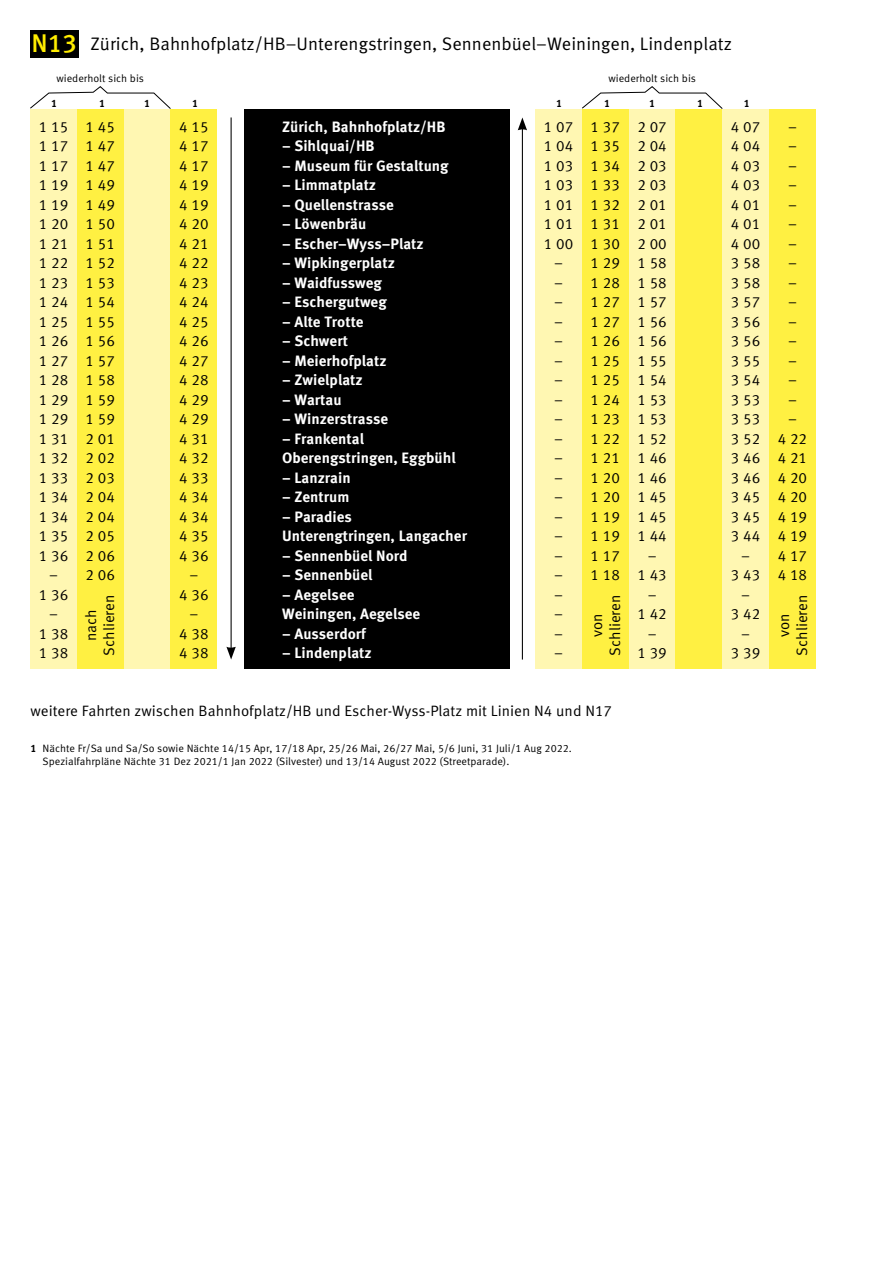
<style>
.page{position:relative;width:893px;height:1263px;background:#fff}
.page>*{position:absolute;margin:0;border:0;box-sizing:border-box;transform-origin:0 0}
.t1{font:18.15px "Meta OT";color:#000}
.t2{font:15px/19.5px "Meta OT";color:#000;text-align:center}
.t3{font:700 15px/19.5px "Meta OT";color:#fff}
.t4{font:10.65px/12.8px "Meta OT";color:#000}
.t5{font:700 10.65px "Meta OT";color:#000}
.s1{font-weight:500;font-size:25.5px;color:#ffed00}
.s2{font-weight:700}
</style>
<div class="page">
<div style="left:30px;top:109px;width:47px;height:560px;background:#fff7b2"></div>
<div style="left:535px;top:109px;width:47px;height:560px;background:#fff7b2"></div>
<div style="left:124px;top:109px;width:47px;height:560px;background:#fff7b2"></div>
<div style="left:629px;top:109px;width:46px;height:560px;background:#fff7b2"></div>
<div style="left:722px;top:109px;width:47px;height:560px;background:#fff7b2"></div>
<div style="left:77px;top:109px;width:47px;height:560px;background:#fff042"></div>
<div style="left:582px;top:109px;width:47px;height:560px;background:#fff042"></div>
<div style="left:171px;top:109px;width:46px;height:560px;background:#fff042"></div>
<div style="left:675px;top:109px;width:47px;height:560px;background:#fff042"></div>
<div style="left:769px;top:109px;width:47px;height:560px;background:#fff042"></div>
<div style="left:244px;top:110px;width:266px;height:559px;background:#000"></div>
<hr style="left:231px;top:117px;width:1px;height:532px;background:#000">
<svg style="left:226px;top:647px;width:10px;height:12px"></svg>
<hr style="left:522px;top:128px;width:1px;height:531px;background:#000">
<svg style="left:518px;top:117px;width:9px;height:13px"></svg>
<div style="left:30px;top:30px;width:48px;height:27px;background:#000"></div>
<svg style="left:30px;top:86px;width:141px;height:23px"></svg>
<svg style="left:582px;top:86px;width:141px;height:23px"></svg>
<p class="t1" style="left:32px;top:32px;width:702px"><span class="s1">N13</span> Zürich, Bahnhofplatz/HB–Unterengstringen, Sennenbüel–Weiningen, Lindenplatz</p>
<p class="t4" style="left:56px;top:72px;width:89px">wiederholt sich bis</p>
<p class="t4" style="left:608px;top:72px;width:89px">wiederholt sich bis</p>
<p class="t5" style="left:51px;top:96px;width:8px">1</p>
<p class="t5" style="left:99px;top:96px;width:8px">1</p>
<p class="t5" style="left:144px;top:96px;width:8px">1</p>
<p class="t5" style="left:192px;top:96px;width:8px">1</p>
<p class="t5" style="left:556px;top:96px;width:8px">1</p>
<p class="t5" style="left:604px;top:96px;width:8px">1</p>
<p class="t5" style="left:649px;top:96px;width:8px">1</p>
<p class="t5" style="left:697px;top:96px;width:8px">1</p>
<p class="t5" style="left:744px;top:96px;width:8px">1</p>
<p class="t3" style="left:282px;top:117px;width:165px">Zürich, Bahnhofplatz/HB</p>
<p class="t3" style="left:282px;top:136px;width:94px">– Sihlquai/HB</p>
<p class="t3" style="left:282px;top:156px;width:168px">– Museum für Gestaltung</p>
<p class="t3" style="left:282px;top:175px;width:96px">– Limmatplatz</p>
<p class="t3" style="left:282px;top:195px;width:113px">– Quellenstrasse</p>
<p class="t3" style="left:282px;top:214px;width:86px">– Löwenbräu</p>
<p class="t3" style="left:282px;top:234px;width:143px">– Escher–Wyss–Platz</p>
<p class="t3" style="left:282px;top:253px;width:114px">– Wipkingerplatz</p>
<p class="t3" style="left:282px;top:273px;width:101px">– Waidfussweg</p>
<p class="t3" style="left:282px;top:292px;width:106px">– Eschergutweg</p>
<p class="t3" style="left:282px;top:312px;width:83px">– Alte Trotte</p>
<p class="t3" style="left:282px;top:331px;width:67px">– Schwert</p>
<p class="t3" style="left:282px;top:351px;width:106px">– Meierhofplatz</p>
<p class="t3" style="left:282px;top:370px;width:82px">– Zwielplatz</p>
<p class="t3" style="left:282px;top:390px;width:61px">– Wartau</p>
<p class="t3" style="left:282px;top:409px;width:108px">– Winzerstrasse</p>
<p class="t3" style="left:282px;top:429px;width:175px">– Frankental<br>Oberengstringen, Eggbühl</p>
<p class="t3" style="left:282px;top:468px;width:70px">– Lanzrain</p>
<p class="t3" style="left:282px;top:487px;width:69px">– Zentrum</p>
<p class="t3" style="left:282px;top:507px;width:186px">– Paradies<br>Unterengtringen, Langacher</p>
<p class="t3" style="left:282px;top:546px;width:127px">– Sennenbüel Nord</p>
<p class="t3" style="left:282px;top:565px;width:92px">– Sennenbüel</p>
<p class="t3" style="left:282px;top:585px;width:140px">– Aegelsee<br>Weiningen, Aegelsee</p>
<p class="t3" style="left:282px;top:624px;width:85px">– Ausserdorf</p>
<p class="t3" style="left:282px;top:643px;width:91px">– Lindenplatz</p>
<p class="t2" style="left:39px;top:117px;width:31px">1 15<br>1 17<br>1 17<br>1 19<br>1 19<br>1 20<br>1 21<br>1 22<br>1 23<br>1 24<br>1 25<br>1 26<br>1 27<br>1 28<br>1 29<br>1 29<br>1 31<br>1 32<br>1 33<br>1 34<br>1 34<br>1 35<br>1 36 –<br>1 36 –<br>1 38<br>1 38</p>
<p class="t2" style="left:544px;top:117px;width:31px">1 07<br>1 04<br>1 03<br>1 03<br>1 01<br>1 01<br>1 00 –<br>–<br>–<br>–<br>–<br>–<br>–<br>–<br>–<br>–<br>–<br>–<br>–<br>–<br>–<br>–<br>–<br>–<br>–<br>–<br>–</p>
<p class="t2" style="left:637px;top:117px;width:31px">2 07<br>2 04<br>2 03<br>2 03<br>2 01<br>2 01<br>2 00<br>1 58<br>1 58<br>1 57<br>1 56<br>1 56<br>1 55<br>1 54<br>1 53<br>1 53<br>1 52<br>1 46<br>1 46<br>1 45<br>1 45<br>1 44 –<br>1 43 –<br>1 42 –<br>1 39</p>
<p class="t2" style="left:731px;top:117px;width:31px">4 07<br>4 04<br>4 03<br>4 03<br>4 01<br>4 01<br>4 00<br>3 58<br>3 58<br>3 57<br>3 56<br>3 56<br>3 55<br>3 54<br>3 53<br>3 53<br>3 52<br>3 46<br>3 46<br>3 45<br>3 45<br>3 44 –<br>3 43 –<br>3 42 –<br>3 39</p>
<p class="t2" style="left:86px;top:117px;width:31px;text-align:justify">1 45<br>1 47<br>1 47<br>1 49<br>1 49<br>1 50<br>1 51<br>1 52<br>1 53<br>1 54<br>1 55<br>1 56<br>1 57<br>1 58<br>1 59<br>1 59<br>2 01<br>2 02<br>2 03<br>2 04<br>2 04<br>2 05<br>2 06<br>2 06</p>
<p class="t2" style="left:591px;top:117px;width:31px;text-align:justify">1 37<br>1 35<br>1 34<br>1 33<br>1 32<br>1 31<br>1 30<br>1 29<br>1 28<br>1 27<br>1 27<br>1 26<br>1 25<br>1 25<br>1 24<br>1 23<br>1 22<br>1 21<br>1 20<br>1 20<br>1 19<br>1 19<br>1 17<br>1 18</p>
<p class="t2" style="left:179px;top:117px;width:31px">4 15<br>4 17<br>4 17<br>4 19<br>4 19<br>4 20<br>4 21<br>4 22<br>4 23<br>4 24<br>4 25<br>4 26<br>4 27<br>4 28<br>4 29<br>4 29<br>4 31<br>4 32<br>4 33<br>4 34<br>4 34<br>4 35<br>4 36 –<br>4 36 –<br>4 38<br>4 38</p>
<p class="t2" style="left:778px;top:117px;width:31px">–<br>–<br>–<br>–<br>–<br>–<br>–<br>–<br>–<br>–<br>–<br>–<br>–<br>–<br>–<br>–<br>4 22<br>4 21<br>4 20<br>4 20<br>4 19<br>4 19<br>4 17<br>4 18</p>
<p class="t2" style="left:82px;top:656px;width:63px;line-height:18px;rotate:-90deg">nach<br>Schlieren</p>
<p class="t2" style="left:588px;top:656px;width:63px;line-height:18px;rotate:-90deg">von<br>Schlieren</p>
<p class="t2" style="left:775px;top:656px;width:63px;line-height:18px;rotate:-90deg">von<br>Schlieren</p>
<p class="t2" style="left:30px;top:701px;width:583px">weitere Fahrten zwischen Bahnhofplatz/HB und Escher-Wyss-Platz mit Linien N4 und N17</p>
<p class="t4" style="left:43px;top:742px;width:531px;text-indent:-12px"><span class="s2">1</span> Nächte Fr/Sa und Sa/So sowie Nächte 14/15 Apr, 17/18 Apr, 25/26 Mai, 26/27 Mai, 5/6 Juni, 31 Juli/1 Aug 2022.<br>Spezialfahrpläne Nächte 31 Dez 2021/1 Jan 2022 (Silvester) und 13/14 August 2022 (Streetparade).</p>
</div>
